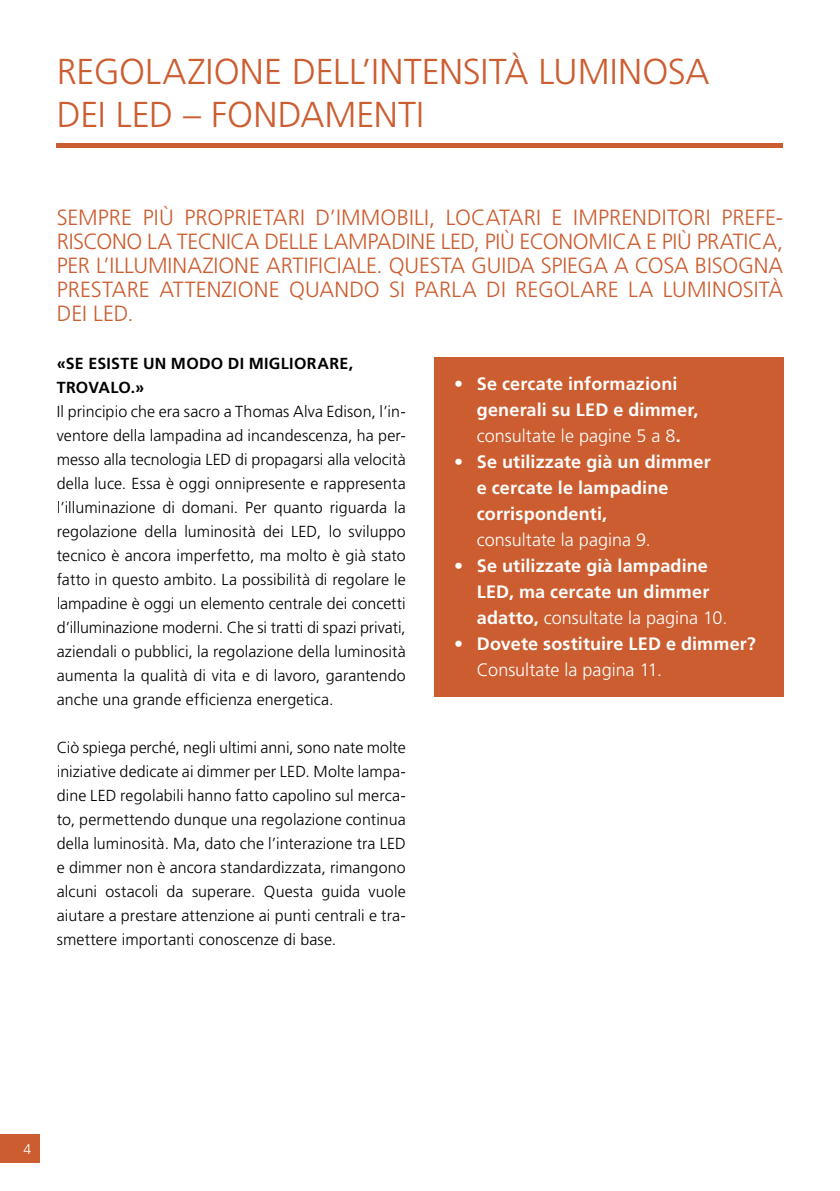
<style>
.page{position:relative;width:840px;height:1191px;background:#fff}
.page>*{position:absolute;margin:0;border:0;box-sizing:border-box;transform-origin:0 0}
.t1{font:300 36px/43.2px "Frutiger LT Std";color:#cc5d30}
.t2{font:300 22px/24px "Frutiger LT Std";letter-spacing:.005em;color:#cc5d30;text-align:justify}
.t3{font:700 18px/26px "Frutiger LT Std";letter-spacing:.01em;color:#fff}
.t4{font:300 18px "Frutiger LT Std";color:#fff}
.t5{font:300 16px/24px "Frutiger LT Std";letter-spacing:.005em;color:#000;text-align:justify}
.t6{font:700 16px/24px "Frutiger LT Std";letter-spacing:.02em;color:#000}
.t7{font:300 14px "Frutiger LT Std";color:#fff}
.s1{font-weight:300}
</style>
<div class="page">
<div style="left:0;top:1134px;width:40px;height:28px;background:#cc5d30"></div>
<hr style="left:57px;top:144px;width:725px;height:4px;background:#cc5d30">
<div style="left:434px;top:357px;width:348px;height:339px;background:#cc5d30"></div>
<h1 class="t1" style="left:57px;top:50px;width:654px">REGOLAZIONE DELL’INTENSITÀ LUMINOSA<br>DEI LED – FONDAMENTI</h1>
<p class="t2" style="left:57px;top:205px;width:727px">SEMPRE PIÙ PROPRIETARI D’IMMOBILI, LOCATARI E IMPRENDITORI PREFE-RISCONO LA TECNICA DELLE LAMPADINE LED, PIÙ ECONOMICA E PIÙ PRATICA, PER L’ILLUMINAZIONE ARTIFICIALE. QUESTA GUIDA SPIEGA A COSA BISOGNA PRESTARE ATTENZIONE QUANDO SI PARLA DI REGOLARE LA LUMINOSITÀ DEI LED.</p>
<p class="t6" style="left:57px;top:351px;width:298px">«SE ESISTE UN MODO DI MIGLIORARE,<br>TROVALO.»</p>
<p class="t5" style="left:57px;top:399px;width:350px">Il principio che era sacro a Thomas Alva Edison, l’in&shy;ventore della lampadina ad incandescenza, ha per&shy;messo alla tecnologia LED di propagarsi alla velocità della luce. Essa è oggi onnipresente e rappresenta l’illuminazione di domani. Per quanto riguarda la regolazione della luminosità dei LED, lo sviluppo tecnico è ancora imperfetto, ma molto è già stato fatto in questo ambito. La possibilità di regolare le lampadine è oggi un elemento centrale dei concetti d’illuminazione moderni. Che si tratti di spazi privati, aziendali o pubblici, la regolazione della luminosità aumenta la qualità di vita e di lavoro, garantendo anche una grande efficienza energetica.</p>
<p class="t5" style="left:57px;top:735px;width:350px">Ciò spiega perché, negli ultimi anni, sono nate molte iniziative dedicate ai dimmer per LED. Molte lampa&shy;dine LED regolabili hanno fatto capolino sul merca&shy;to, permettendo dunque una regolazione continua della luminosità. Ma, dato che l’interazione tra LED e dimmer non è ancora standardizzata, rimangono alcuni ostacoli da superare. Questa guida vuole aiutare a prestare attenzione ai punti centrali e tra&shy;smettere importanti conoscenze di base.</p>
<p class="t3" style="left:476px;top:371px;width:223px;text-indent:-23px">• Se cercate informazioni generali su LED e dimmer, <span class="s1">consultate le pagine 5 a 8</span>.</p>
<p class="t3" style="left:476px;top:449px;width:235px;text-indent:-23px">• Se utilizzate già un dimmer e cercate le lampadine corrispondenti,</p>
<p class="t4" style="left:476px;top:530px;width:175px">consultate la pagina 9.</p>
<p class="t3" style="left:476px;top:553px;width:252px;text-indent:-23px">• Se utilizzate già lampadine<br>LED, ma cercate un dimmer adatto, <span class="s1">consultate la pagina 10.</span></p>
<p class="t3" style="left:454px;top:631px;width:303px">• Dovete sostituire LED e dimmer?</p>
<p class="t4" style="left:476px;top:660px;width:186px">Consultate la pagina 11.</p>
<p class="t7" style="left:23px;top:1141px;width:9px">4</p>
</div>
